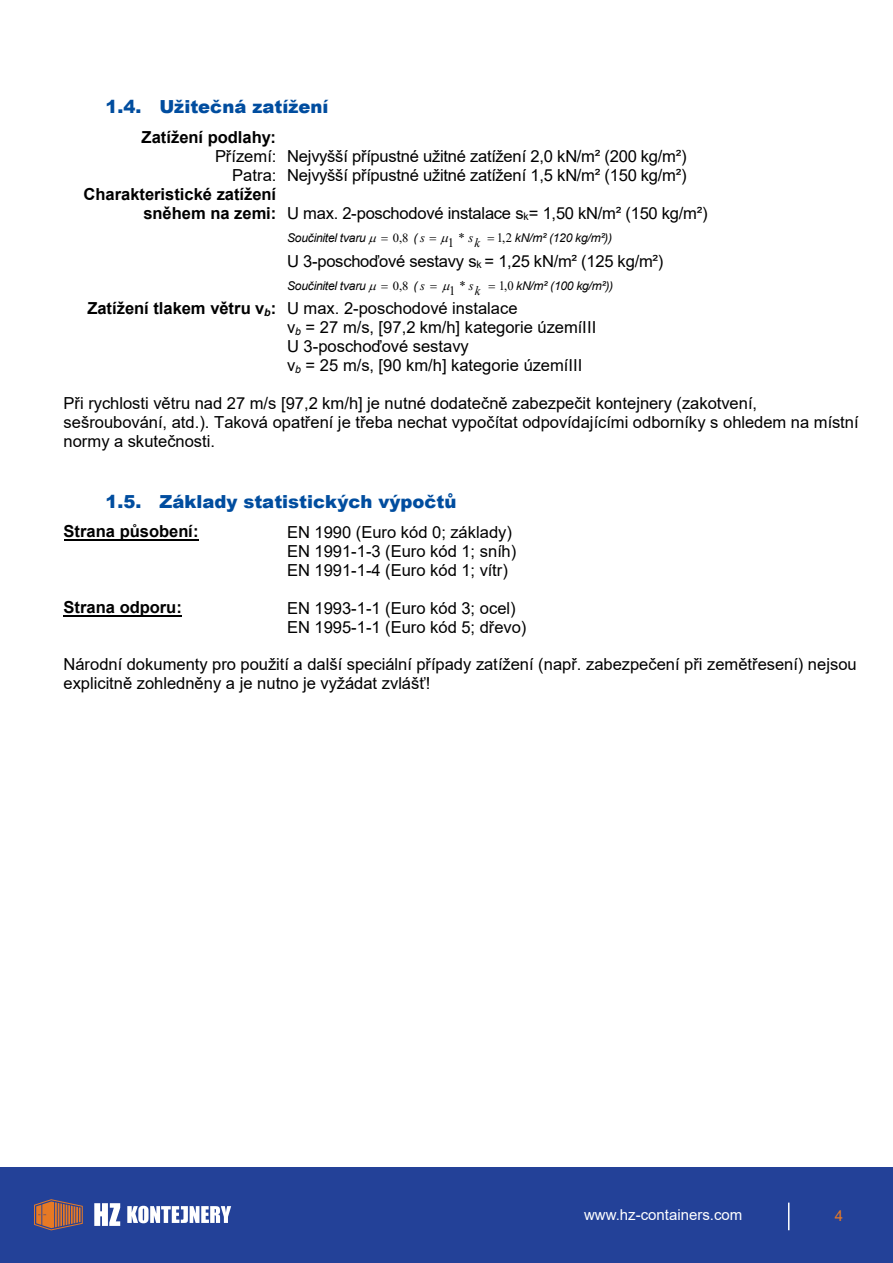
<style>
.page{position:relative;width:893px;height:1263px;background:#fff}
.page>*{position:absolute;margin:0;border:0;box-sizing:border-box;transform-origin:0 0}
.t1{font:900 18px "Arial";color:#004d9f}
.t2{font:16.5px/19px "Arial";color:#000}
.t3{font:700 16.5px "Arial";color:#000}
.t4{font:15px "Arial";color:#fff}
.t5{font:15px "Arial";color:#e67925}
.t6{font:12.9px "Times New Roman";color:#000}
.t7{font:italic 12.9px "Times New Roman";color:#000}
.t8{font:12.3px "Times New Roman";color:#000}
.t9{font:italic 12px "Arial";letter-spacing:-.02em;color:#000}
.s1{font-weight:700}
.s2{font-family:"Arial";font-style:italic;font-size:12px}
.s3{font-style:italic;font-size:12.9px}
.s4{font-style:italic}
.s5{font-family:"Times New Roman";font-style:normal;font-size:12.9px}
.s6{font-weight:700;font-style:italic;font-size:10.5px}
</style>
<div class="page">
<hr style="left:64px;top:539px;width:134px;height:2px;background:#000">
<hr style="left:64px;top:615px;width:118px;height:2px;background:#000">
<div style="left:0;top:1167px;width:893px;height:96px;background:#234198"></div>
<svg style="left:94px;top:1203px;width:26px;height:23px"></svg>
<svg style="left:127px;top:1206px;width:104px;height:17px"></svg>
<svg style="left:34px;top:1199px;width:49px;height:31px"></svg>
<svg style="left:788px;top:1202px;width:1px;height:28px"></svg>
<p class="t1" style="left:105px;top:94px;width:225px">1.4. Užitečná zatížení</p>
<p class="t3" style="left:142px;top:126px;width:136px">Zatížení podlahy:</p>
<p class="t2" style="left:215px;top:147px;width:473px">Přízemí: Nejvyšší přípustné užitné zatížení 2,0 kN/m² (200 kg/m²)</p>
<p class="t2" style="left:232px;top:166px;width:456px">Patra: Nejvyšší přípustné užitné zatížení 1,5 kN/m² (150 kg/m²)</p>
<p class="t3" style="left:84px;top:182px;width:194px">Charakteristické zatížení</p>
<p class="t2" style="left:143px;top:203px;width:566px"><span class="s1">sněhem na zemi:</span> U max. 2-poschodové instalace s<sub>k</sub>= 1,50 kN/m² (150 kg/m²)</p>
<p class="t9" style="left:287px;top:230px;width:80px">Součinitel tvaru</p>
<p class="t8" style="left:393px;top:230px;width:34px">0,8 <span class="s2">(</span> <span class="s3">s</span></p>
<p class="t6" style="left:459px;top:229px;width:16px">* <span class="s4">s</span></p>
<p class="t9" style="left:497px;top:230px;width:117px"><span class="s5">1,2</span> kN/m² (120 kg/m²))</p>
<p class="t6" style="left:448px;top:234px;width:8px">1</p>
<p class="t7" style="left:474px;top:234px;width:7px">k</p>
<p class="t2" style="left:287px;top:251px;width:378px">U 3-poschoďové sestavy s<sub>k</sub> = 1,25 kN/m² (125 kg/m²)</p>
<p class="t9" style="left:287px;top:278px;width:80px">Součinitel tvaru</p>
<p class="t8" style="left:393px;top:277px;width:34px">0,8 <span class="s2">(</span> <span class="s3">s</span></p>
<p class="t6" style="left:460px;top:276px;width:16px">*<span class="s4">s</span></p>
<p class="t9" style="left:499px;top:278px;width:116px"><span class="s5">1,0</span> kN/m² (100 kg/m²))</p>
<p class="t6" style="left:449px;top:281px;width:8px">1</p>
<p class="t7" style="left:475px;top:282px;width:7px">k</p>
<p class="t2" style="left:287px;top:299px;width:311px;text-indent:-200px"><span class="s1">Zatížení tlakem větru v</span><span class="s6">b</span><span class="s1">:</span> U max. 2-poschodové instalace<br>v<sub>b</sub> = 27 m/s, [97,2 km/h] kategorie územíIII U 3-poschoďové sestavy<br>v<sub>b</sub> = 25 m/s, [90 km/h] kategorie územíIII</p>
<p class="t2" style="left:64px;top:394px;width:797px">Při rychlosti větru nad 27 m/s [97,2 km/h] je nutné dodatečně zabezpečit kontejnery (zakotvení, sešroubování, atd.). Taková opatření je třeba nechat vypočítat odpovídajícími odborníky s ohledem na místní normy a skutečnosti.</p>
<p class="t1" style="left:105px;top:488px;width:353px">1.5. Základy statistických výpočtů</p>
<p class="t3" style="left:64px;top:520px;width:136px">Strana působení:</p>
<p class="t2" style="left:287px;top:522px;width:231px">EN 1990 (Euro kód 0; základy)<br>EN 1991-1-3 (Euro kód 1; sníh)<br>EN 1991-1-4 (Euro kód 1; vítr)</p>
<p class="t3" style="left:64px;top:596px;width:120px">Strana odporu:</p>
<p class="t2" style="left:287px;top:598px;width:241px">EN 1993-1-1 (Euro kód 3; ocel)<br>EN 1995-1-1 (Euro kód 5; dřevo)</p>
<p class="t2" style="left:64px;top:655px;width:795px">Národní dokumenty pro použití a další speciální případy zatížení (např. zabezpečení při zemětřesení) nejsou explicitně zohledněny a je nutno je vyžádat zvlášť!</p>
<p class="t4" style="left:584px;top:1204px;width:160px">www.hz-containers.com</p>
<p class="t5" style="left:835px;top:1205px;width:10px">4</p>
</div>
